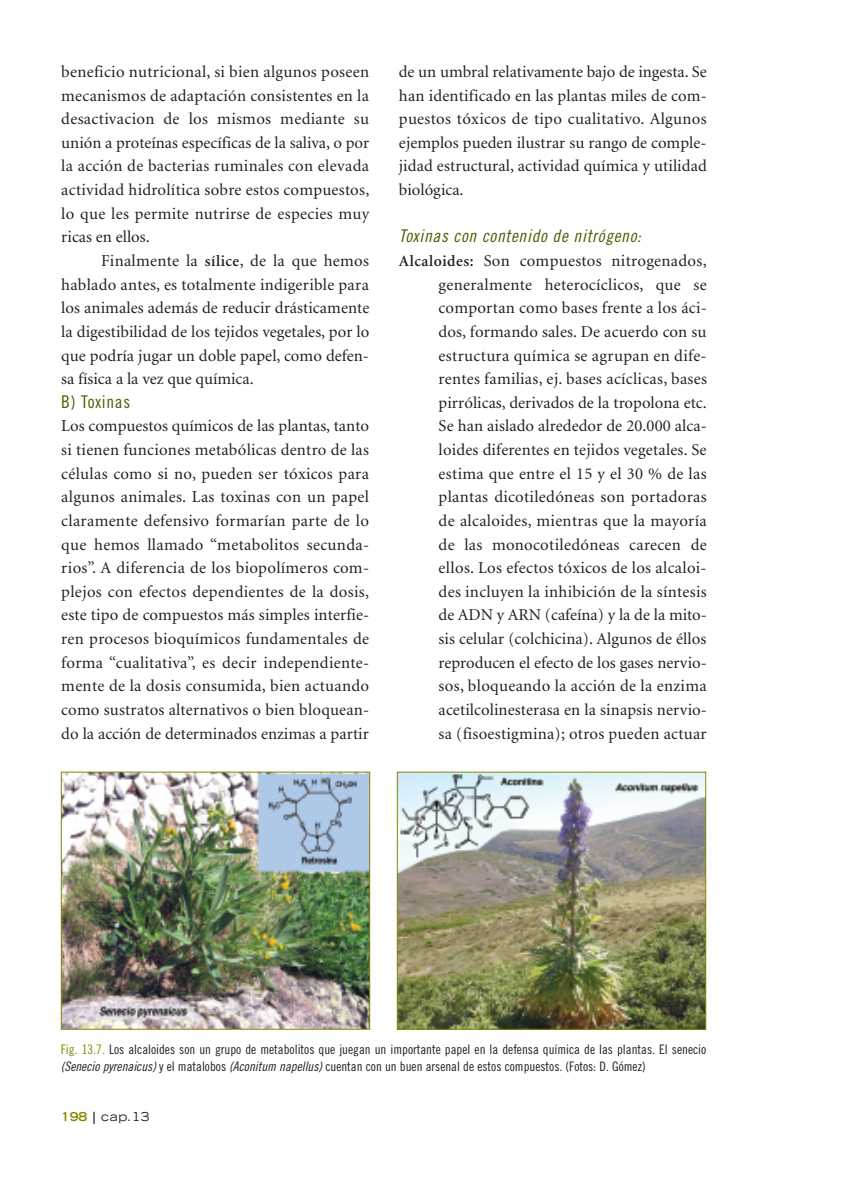
<style>
.page{position:relative;width:844px;height:1191px;background:#fff}
.page>*{position:absolute;margin:0;border:0;box-sizing:border-box;transform-origin:0 0}
.t1{font:17.5px "Trade Gothic Cond Eighteen Obl";letter-spacing:.04em;color:#535800}
.t2{font:17.5px "Trade Gothic Cond Eighteen";letter-spacing:.04em;color:#535800}
.t3{font:16.62px/23.6px "Minion";letter-spacing:.005em;color:#231f20;text-align:justify}
.t4{font:13.12px/17.5px "Trade Gothic Cond Eighteen";color:#231f20}
.t5{font:expanded 12.25px "Trade Gothic LH";color:#231f20}
.s1{font-weight:600;font-size:15.75px}
.s2{color:#868702}
.s3{font-family:"Trade Gothic Cond Eighteen Obl"}
.s4{font-weight:700;color:#868702}
.s5{font-weight:700}
</style>
<div class="page">
<img style="left:63px;top:773px;width:305px;height:254px">
<div style="left:61px;top:771px;width:309px;height:258px;border:1px solid #868702"></div>
<img style="left:399px;top:773px;width:305px;height:254px">
<div style="left:397px;top:771px;width:309px;height:258px;border:1px solid #868702"></div>
<p class="t3" style="left:61px;top:61px;width:309px">beneficio nutricional, si bien algunos poseen mecanismos de adaptación consistentes en la desactivacion de los mismos mediante su unión a proteínas específicas de la saliva, o por la acción de bacterias ruminales con elevada actividad hidrolítica sobre estos compuestos, lo que les permite nutrirse de especies muy ricas en ellos.</p>
<p class="t3" style="left:61px;top:250px;width:309px;text-indent:40px">Finalmente la <span class="s1">sílice</span>, de la que hemos hablado antes, es totalmente indigerible para los animales además de reducir drásticamente la digestibilidad de los tejidos vegetales, por lo que podría jugar un doble papel, como defen&shy;sa física a la vez que química.</p>
<p class="t2" style="left:61px;top:395px;width:70px">B) Toxinas</p>
<p class="t3" style="left:61px;top:415px;width:309px">Los compuestos químicos de las plantas, tanto si tienen funciones metabólicas dentro de las células como si no, pueden ser tóxicos para algunos animales. Las toxinas con un papel claramente defensivo formarían parte de lo que hemos llamado “metabolitos secunda&shy;rios”. A diferencia de los biopolímeros com&shy;plejos con efectos dependientes de la dosis, este tipo de compuestos más simples interfie&shy;ren procesos bioquímicos fundamentales de forma “cualitativa”, es decir independiente&shy;mente de la dosis consumida, bien actuando como sustratos alternativos o bien bloquean&shy;do la acción de determinados enzimas a partir</p>
<p class="t3" style="left:399px;top:61px;width:309px">de un umbral relativamente bajo de ingesta. Se han identificado en las plantas miles de com&shy;puestos tóxicos de tipo cualitativo. Algunos ejemplos pueden ilustrar su rango de comple&shy;jidad estructural, actividad química y utilidad biológica.</p>
<p class="t1" style="left:399px;top:230px;width:244px">Toxinas con contenido de nitrógeno:</p>
<p class="t3" style="left:438px;top:250px;width:270px;text-indent:-40px"><span class="s1">Alcaloides:</span> Son compuestos nitrogenados, generalmente heterocíclicos, que se comportan como bases frente a los áci&shy;dos, formando sales. De acuerdo con su estructura química se agrupan en dife&shy;rentes familias, ej. bases acíclicas, bases pirrólicas, derivados de la tropolona etc.<br>Se han aislado alrededor de 20.000 alca&shy;loides diferentes en tejidos vegetales. Se estima que entre el 15 y el 30 % de las plantas dicotiledóneas son portadoras de alcaloides, mientras que la mayoría de las monocotiledóneas carecen de ellos. Los efectos tóxicos de los alcaloi&shy;des incluyen la inhibición de la síntesis de ADN y ARN (cafeína) y la de la mito&shy;sis celular (colchicina). Algunos de éllos reproducen el efecto de los gases nervio&shy;sos, bloqueando la acción de la enzima acetilcolinesterasa en la sinapsis nervio&shy;sa (fisoestigmina); otros pueden actuar</p>
<p class="t4" style="left:61px;top:1041px;width:646px"><span class="s2">Fig. 13.7.</span> Los alcaloides son un grupo de metabolitos que juegan un importante papel en la defensa química de las plantas. El senecio <span class="s3">(Senecio pyrenaicus)</span> y el matalobos <span class="s3">(Aconitum napellus)</span> cuentan con un buen arsenal de estos compuestos. (Fotos: D. Gómez)</p>
<p class="t5" style="left:61px;top:1111px;width:90px"><span class="s4">198</span> <span class="s5">|</span> cap.13</p>
</div>
